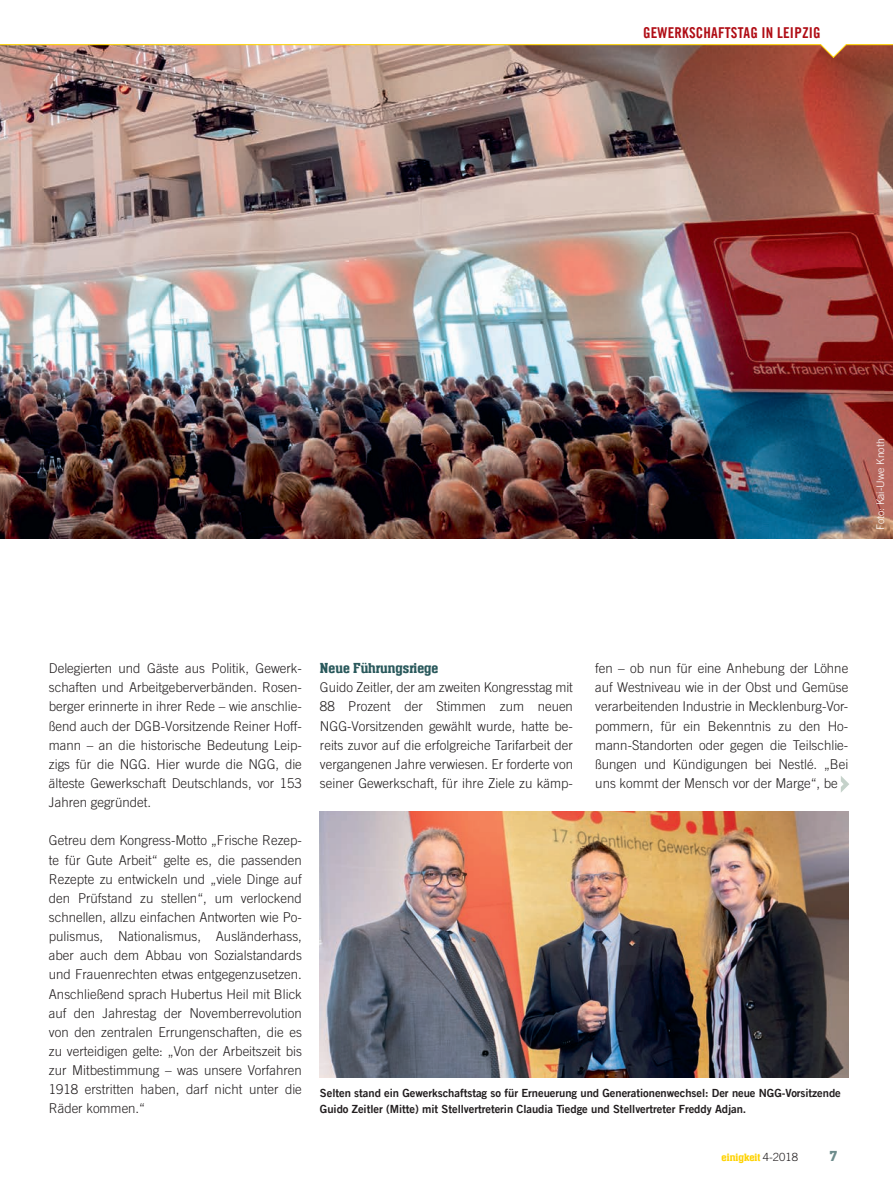
<style>
.page{position:relative;width:893px;height:1191px;background:#fff}
.page>*{position:absolute;margin:0;border:0;box-sizing:border-box;transform-origin:0 0}
.t1{font:15px "Trade Gothic LT Com Bd Cn 20";letter-spacing:.01em;color:#b00d15}
.t2{font:500 15px "Aachen Pro";color:#2a595c}
.t3{font:500 15px "Aachen Pro";color:#6d8c8c}
.t4{font:300 13.5px/19.2px "Trade Gothic LT Com";color:#231f20;text-align:justify}
.t5{font:11.25px/15.9px "Trade Gothic LT Com Bd 2";letter-spacing:-.005em;color:#231f20}
.t6{font:500 11.25px "Aachen Pro";color:#fed304}
.t7{font:300 10.5px "Trade Gothic LT Com";color:#fff}
.s1{font-family:"Trade Gothic LT Com";font-weight:300;color:#231f20}
</style>
<div class="page">
<img style="left:0;top:59px;width:893px;height:479px">
<img style="left:0;top:44px;width:893px;height:15px">
<img style="left:320px;top:811px;width:528px;height:266px">
<svg style="left:841px;top:776px;width:8px;height:16px"></svg>
<p class="t1" style="left:643px;top:24px;width:179px">GEWERKSCHAFTSTAG IN LEIPZIG</p>
<p class="t7" style="left:874px;top:530px;width:93px;rotate:-90deg">Foto: Kai-Uwe Knoth</p>
<p class="t4" style="left:49px;top:658px;width:255px">Delegierten und Gäste aus Politik, Gewerk&shy;schaften und Arbeitgeberverbänden. Rosen&shy;berger erinnerte in ihrer Rede – wie anschlie&shy;ßend auch der DGB-Vorsitzende Reiner Hoff&shy;mann – an die historische Bedeutung Leip&shy;zigs für die NGG. Hier wurde die NGG, die älteste Gewerkschaft Deutschlands, vor 153<br>Jahren gegründet.</p>
<p class="t4" style="left:49px;top:830px;width:255px">Getreu dem Kongress-Motto „Frische Rezep&shy;te fü r Gute Arbeit“ gelte es, die passenden Rezepte zu entwickeln und „viele Dinge auf den Prüfstand zu stellen“, um verlockend schnellen, allzu einfachen Antworten wie Po&shy;pulismus, Nationalismus, Ausländerhass, aber auch dem Abbau von Sozialstandards und Frauenrechten etwas entgegenzusetzen.<br>Anschließend sprach Hubertus Heil mit Blick auf den Jahrestag der Novemberrevolution von den zentralen Errungenschaften, die es zu verteidigen gelte: „Von der Arbeitszeit bis zur Mitbestimmung – was unsere Vorfahren 1918 erstritten haben, darf nicht unter die Räder kommen.“</p>
<p class="t2" style="left:320px;top:660px;width:120px">Neue Führungsriege</p>
<p class="t4" style="left:320px;top:677px;width:255px">Guido Zeitler, der am zweiten Kongresstag mit 88 Prozent der Stimmen zum neuen NGG-Vorsitzenden gewählt wurde, hatte be&shy;reits zuvor auf die erfolgreiche Tarifarbeit der vergangenen Jahre verwiesen. Er forderte von seiner Gewerkschaft, für ihre Ziele zu kämp-</p>
<p class="t4" style="left:595px;top:658px;width:255px">fen – ob nun für eine Anhebung der Löhne auf Westniveau wie in der Obst und Gemüse verarbeitenden Industrie in Mecklenburg-Vor&shy;pommern, für ein Bekenntnis zu den Ho&shy;mann-Standorten oder gegen die Teilschlie&shy;ßungen und Kündigungen bei Nestlé. „Bei uns kommt der Mensch vor der Marge“, be</p>
<p class="t5" style="left:320px;top:1085px;width:522px">Selten stand ein Gewerkschaftstag so fü r Erneuerung und Generationenwechsel: Der neue NGG-Vorsitzende<br>Guido Zeitler (Mitte) mit Stellvertreterin Claudia Tiedge und Stellvertreter Freddy Adjan.</p>
<p class="t6" style="left:722px;top:1151px;width:78px">einigkeit <span class="s1">4-2018</span></p>
<p class="t3" style="left:830px;top:1148px;width:9px">7</p>
</div>
